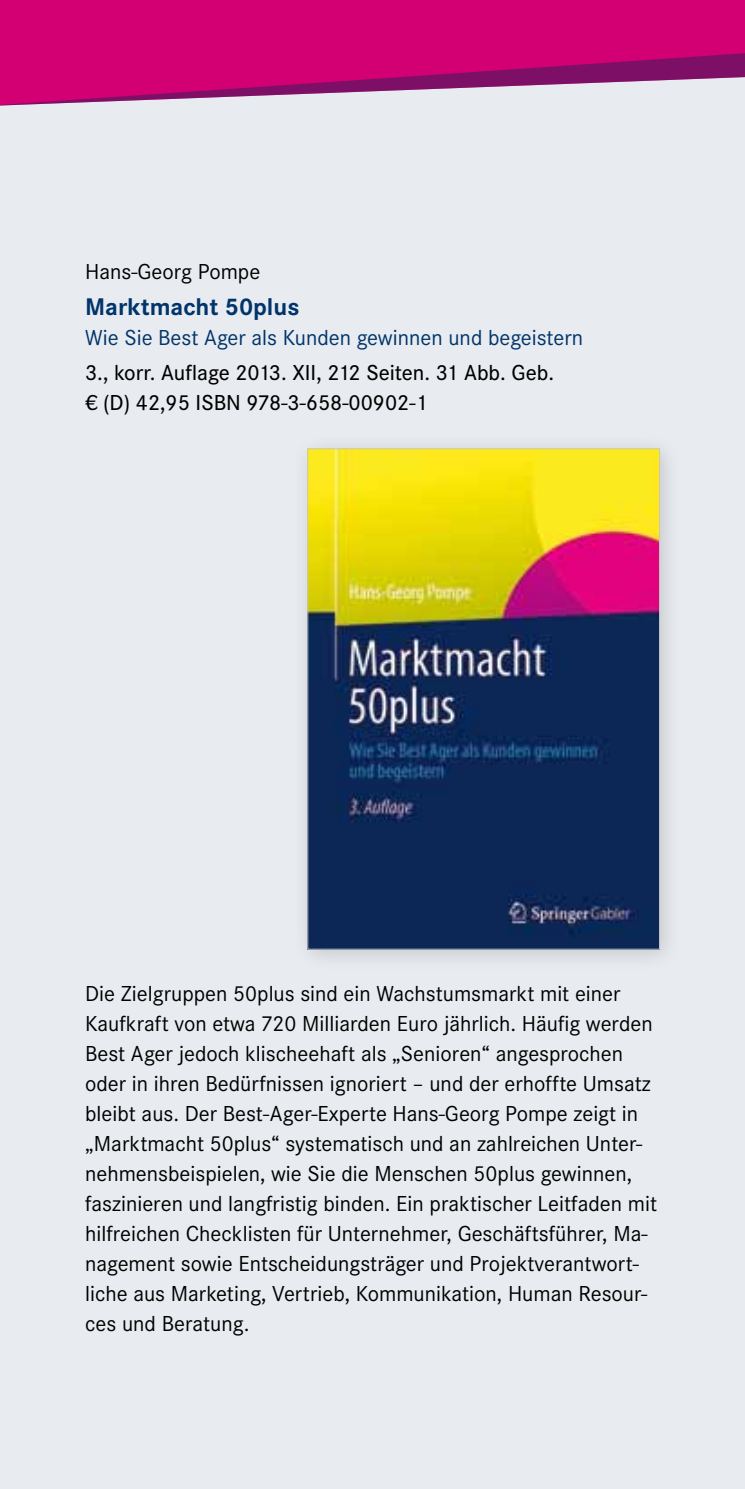
<style>
.page{position:relative;width:745px;height:1489px;background:#fff}
.page>*{position:absolute;margin:0;border:0;box-sizing:border-box;transform-origin:0 0}
.t1{font:700 25px "Corporate S";color:#00346b}
.t2{font:22.5px/30px "Corporate S";color:#000}
.t3{font:500 22.5px/30px "Corporate S";color:#000}
.t4{font:22.5px "Corporate S";color:#00346b}
</style>
<div class="page">
<div style="left:0;top:53px;width:744px;height:1435px;background:#e8ebef"></div>
<svg style="left:0;top:0;width:744px;height:106px;background:#cb2281"></svg>
<div style="left:291px;top:432px;width:391px;height:539px;background:#000;opacity:.15"></div>
<img style="left:309px;top:450px;width:348px;height:497px">
<p class="t2" style="left:85px;top:257px;width:176px">Hans-Georg Pompe</p>
<p class="t1" style="left:85px;top:292px;width:216px">Marktmacht 50plus</p>
<p class="t4" style="left:85px;top:324px;width:499px">Wie Sie Best Ager als Kunden gewinnen und begeistern</p>
<p class="t3" style="left:85px;top:357px;width:470px">3., korr. Auflage 2013. XII, 212 Seiten. 31 Abb. Geb. € (D) 42,95 ISBN 978-3-658-00902-1</p>
<p class="t2" style="left:85px;top:978px;width:573px">Die Zielgruppen 50plus sind ein Wachstumsmarkt mit einer Kaufkraft von etwa 720 Milliarden Euro jährlich. Häufig werden Best Ager jedoch klischeehaft als „Senioren“ angesprochen oder in ihren Bedürfnissen ignoriert – und der erhoffte Umsatz bleibt aus. Der Best-Ager-Experte Hans-Georg Pompe zeigt in „Marktmacht 50plus“ systematisch und an zahlreichen Unter&shy;nehmensbeispielen, wie Sie die Menschen 50plus gewinnen, faszinieren und langfristig binden. Ein praktischer Leitfaden mit hilfreichen Checklisten für Unternehmer, Geschäftsführer, Ma&shy;nagement sowie Entscheidungsträger und Projektverantwort&shy;liche aus Marketing, Vertrieb, Kommunikation, Human Resour&shy;ces und Beratung.</p>
</div>
